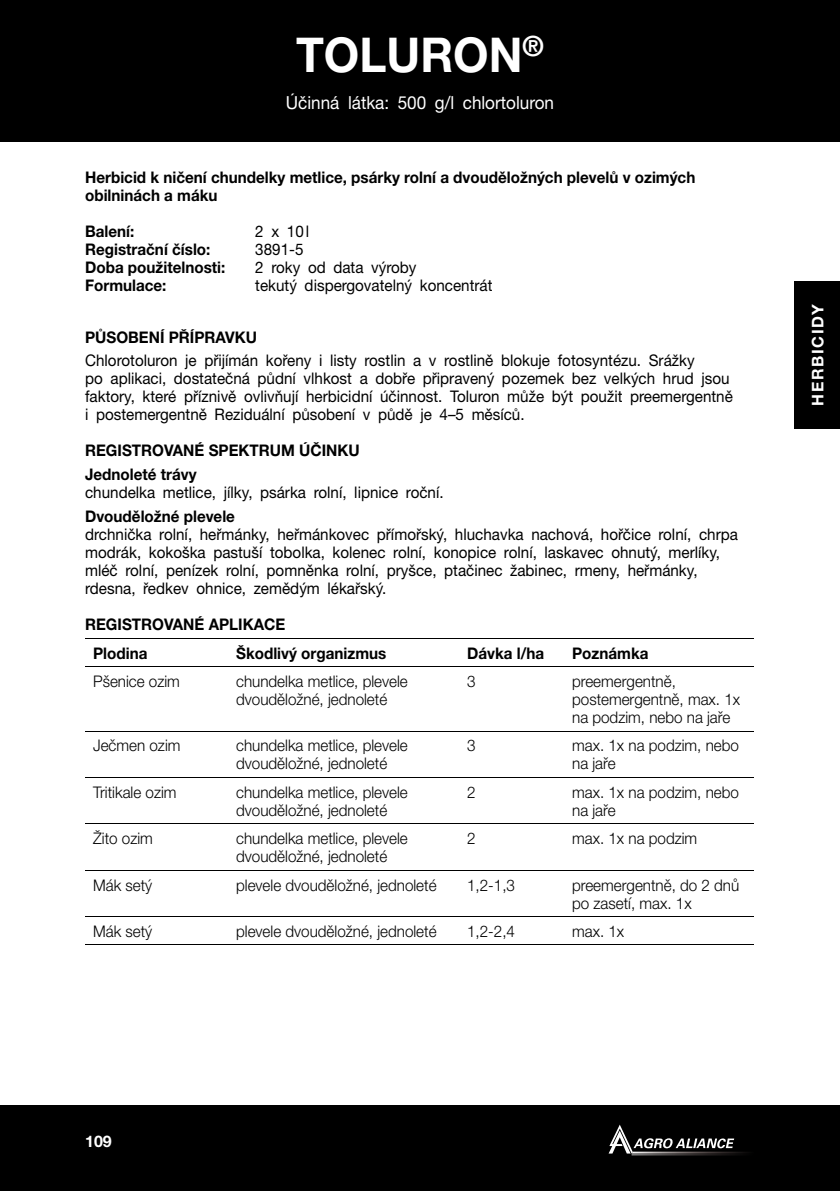
<style>
.page{position:relative;width:840px;height:1191px;background:#fff}
.page>*{position:absolute;margin:0;border:0;box-sizing:border-box;transform-origin:0 0}
.t1{font:700 48px "Helvetica Neue CE";color:#fff;scale:.95 1}
.t2{font:18px "Helvetica Neue CE";color:#fff;scale:.95 1}
.t3{font:16px/18px "Helvetica Neue CE";color:#000;scale:.95 1}
.t4{font:300 16px/18px "Helvetica Neue CE";color:#000;scale:.95 1}
.t5{font:700 16px/18px "Helvetica Neue CE";color:#000;scale:.95 1}
.t6{font:700 16px "Helvetica Neue CE";letter-spacing:.1em;color:#fff}
</style>
<div class="page">
<div style="left:0;top:1106px;width:839px;height:85px;background:#000"></div>
<svg style="left:631px;top:1154px;width:108px;height:1px"></svg>
<svg style="left:608px;top:1124px;width:139px;height:30px"></svg>
<div style="left:0;top:0;width:839px;height:142px;background:#000"></div>
<div style="left:794px;top:281px;width:45px;height:147px;background:#000"></div>
<hr style="left:85px;top:638px;width:143px;height:1px;background:#000">
<hr style="left:228px;top:638px;width:231px;height:1px;background:#000">
<hr style="left:459px;top:638px;width:105px;height:1px;background:#000">
<hr style="left:564px;top:638px;width:188px;height:1px;background:#000">
<hr style="left:85px;top:666px;width:143px;height:1px;background:#000">
<hr style="left:228px;top:666px;width:231px;height:1px;background:#000">
<hr style="left:459px;top:666px;width:105px;height:1px;background:#000">
<hr style="left:564px;top:666px;width:188px;height:1px;background:#000">
<hr style="left:85px;top:730px;width:143px;height:1px;background:#000">
<hr style="left:228px;top:730px;width:231px;height:1px;background:#000">
<hr style="left:459px;top:730px;width:105px;height:1px;background:#000">
<hr style="left:564px;top:730px;width:188px;height:1px;background:#000">
<hr style="left:85px;top:777px;width:143px;height:1px;background:#000">
<hr style="left:228px;top:777px;width:231px;height:1px;background:#000">
<hr style="left:459px;top:777px;width:105px;height:1px;background:#000">
<hr style="left:564px;top:777px;width:188px;height:1px;background:#000">
<hr style="left:85px;top:823px;width:143px;height:1px;background:#000">
<hr style="left:228px;top:823px;width:231px;height:1px;background:#000">
<hr style="left:459px;top:823px;width:105px;height:1px;background:#000">
<hr style="left:564px;top:823px;width:188px;height:1px;background:#000">
<hr style="left:85px;top:870px;width:143px;height:1px;background:#000">
<hr style="left:228px;top:870px;width:231px;height:1px;background:#000">
<hr style="left:459px;top:870px;width:105px;height:1px;background:#000">
<hr style="left:564px;top:870px;width:188px;height:1px;background:#000">
<hr style="left:85px;top:916px;width:143px;height:1px;background:#000">
<hr style="left:228px;top:916px;width:231px;height:1px;background:#000">
<hr style="left:459px;top:916px;width:105px;height:1px;background:#000">
<hr style="left:564px;top:916px;width:188px;height:1px;background:#000">
<hr style="left:85px;top:944px;width:143px;height:1px;background:#000">
<hr style="left:228px;top:944px;width:231px;height:1px;background:#000">
<hr style="left:459px;top:944px;width:105px;height:1px;background:#000">
<hr style="left:564px;top:944px;width:188px;height:1px;background:#000">
<h1 class="t1" style="left:296px;top:28px;width:262px">TOLURON<sup>®</sup></h1>
<p class="t2" style="left:286px;top:92px;width:284px">Účinná látka: 500 g/l chlortoluron</p>
<p class="t5" style="left:85px;top:168px;width:643px">Herbicid k ničení chundelky metlice, psárky rolní a dvouděložných plevelů v ozimých obilninách a máku</p>
<p class="t5" style="left:85px;top:222px;width:53px">Balení:</p>
<p class="t3" style="left:255px;top:222px;width:58px">2 x 10 l</p>
<p class="t5" style="left:85px;top:240px;width:133px">Registrační číslo:</p>
<p class="t3" style="left:255px;top:240px;width:52px">3891-5</p>
<p class="t5" style="left:85px;top:258px;width:149px">Doba použitelnosti:</p>
<p class="t3" style="left:255px;top:258px;width:171px">2 roky od data výroby</p>
<p class="t5" style="left:85px;top:276px;width:87px">Formulace:</p>
<p class="t3" style="left:255px;top:276px;width:251px">tekutý dispergovatelný koncentrát</p>
<p class="t5" style="left:85px;top:328px;width:182px">PŮSOBENÍ PŘÍPRAVKU</p>
<p class="t3" style="left:85px;top:352px;width:683px">Chlorotoluron je přijímán kořeny i listy rostlin a v rostlině blokuje fotosyntézu. Srážky<br>po aplikaci, dostatečná půdní vlhkost a dobře připravený pozemek bez velkých hrud jsou faktory, které příznivě ovlivňují herbicidní účinnost. Toluron může být použit preemergentně i postemergentně Reziduální působení v půdě je 4–5 měsíců.</p>
<p class="t5" style="left:85px;top:439px;width:290px;line-height:23.6px">REGISTROVANÉ SPEKTRUM ÚČINKU<br>Jednoleté trávy</p>
<p class="t3" style="left:85px;top:483px;width:378px">chundelka metlice, jílky, psárka rolní, lipnice roční.</p>
<p class="t5" style="left:85px;top:507px;width:159px">Dvouděložné plevele</p>
<p class="t3" style="left:85px;top:525px;width:688px">drchnička rolní, heřmánky, heřmánkovec přímořský, hluchavka nachová, hořčice rolní, chrpa modrák, kokoška pastuší tobolka, kolenec rolní, konopice rolní, laskavec ohnutý, merlíky, mléč rolní, penízek rolní, pomněnka rolní, pryšce, ptačinec žabinec, rmeny, heřmánky, rdesna, ředkev ohnice, zemědým lékařský.</p>
<p class="t5" style="left:93px;top:610px;width:204px;line-height:28.8px;text-indent:-8px">REGISTROVANÉ APLIKACE<br>Plodina</p>
<p class="t5" style="left:236px;top:644px;width:159px">Škodlivý organizmus</p>
<p class="t5" style="left:467px;top:644px;width:82px">Dávka l/ha</p>
<p class="t5" style="left:572px;top:644px;width:82px">Poznámka</p>
<p class="t4" style="left:93px;top:672px;width:93px">Pšenice ozim</p>
<p class="t4" style="left:236px;top:672px;width:182px">chundelka metlice, plevele dvouděložné, jednoleté</p>
<p class="t4" style="left:467px;top:672px;width:10px">3</p>
<p class="t4" style="left:572px;top:672px;width:178px">preemergentně, postemergentně, max. 1x na podzim, nebo na jaře</p>
<p class="t4" style="left:93px;top:737px;width:93px">Ječmen ozim</p>
<p class="t4" style="left:236px;top:737px;width:182px">chundelka metlice, plevele dvouděložné, jednoleté</p>
<p class="t4" style="left:467px;top:737px;width:10px">3</p>
<p class="t4" style="left:572px;top:737px;width:177px">max. 1x na podzim, nebo na jaře</p>
<p class="t4" style="left:93px;top:783px;width:89px">Tritikale ozim</p>
<p class="t4" style="left:236px;top:783px;width:182px">chundelka metlice, plevele dvouděložné, jednoleté</p>
<p class="t4" style="left:467px;top:783px;width:10px">2</p>
<p class="t4" style="left:572px;top:783px;width:177px">max. 1x na podzim, nebo na jaře</p>
<p class="t4" style="left:93px;top:829px;width:64px">Žito ozim</p>
<p class="t4" style="left:236px;top:829px;width:182px">chundelka metlice, plevele dvouděložné, jednoleté</p>
<p class="t4" style="left:467px;top:829px;width:10px">2</p>
<p class="t4" style="left:572px;top:829px;width:133px">max. 1x na podzim</p>
<p class="t4" style="left:93px;top:876px;width:64px">Mák setý</p>
<p class="t4" style="left:236px;top:876px;width:212px">plevele dvouděložné, jednoleté</p>
<p class="t4" style="left:467px;top:876px;width:52px">1,2-1,3</p>
<p class="t4" style="left:572px;top:876px;width:177px">preemergentně, do 2 dnů po zasetí, max. 1x</p>
<p class="t4" style="left:93px;top:922px;width:64px">Mák setý</p>
<p class="t4" style="left:236px;top:922px;width:212px">plevele dvouděložné, jednoleté</p>
<p class="t4" style="left:467px;top:922px;width:52px">1,2-2,4</p>
<p class="t4" style="left:572px;top:922px;width:56px">max. 1x</p>
<p class="t6" style="left:808px;top:405px;width:103px;rotate:-90deg">HERBICIDY</p>
<p class="t6" style="left:85px;top:1132px;width:28px">109</p>
</div>
